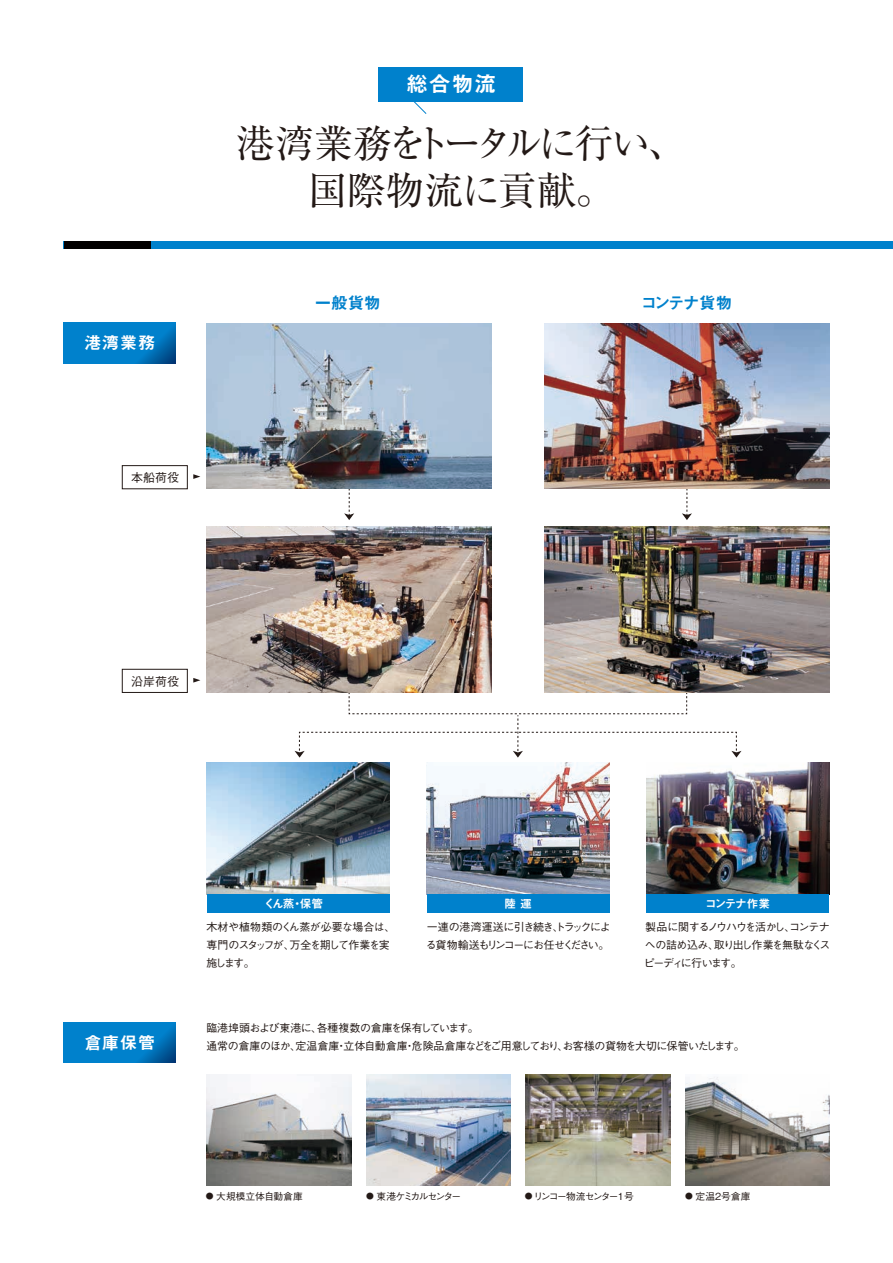
<style>
.page{position:relative;width:893px;height:1263px;background:#fff}
.page>*{position:absolute;margin:0;border:0;box-sizing:border-box;transform-origin:0 0}
.t1{font:39px/46.5px "Ryumin Pro";letter-spacing:-.065em;color:#231916;text-align:center}
.t2{font:21.75px "Midashi Go Pro MB31";color:#fff}
.t3{font:16.95px "Midashi Go Pro MB31";letter-spacing:.05em;color:#fff}
.t4{font:16.5px "Midashi Go Pro MB31";letter-spacing:-.015em;color:#0081cc}
.t5{font:500 12px "Gothic BBB Pro";color:#231916}
.t6{font:11.7px "Midashi Go Pro MB31";letter-spacing:-.08em;color:#fff}
.t7{font:500 10.95px/17.5px "Gothic BBB Pro";letter-spacing:-.065em;color:#231916;text-align:justify}
.t8{font:500 10.95px/18px "Gothic BBB Pro";letter-spacing:-.035em;color:#231916}
.t9{font:500 10.95px/17.5px "Gothic BBB Pro";letter-spacing:-.105em;color:#231916}
.t10{font:500 9.75px "Gothic BBB Pro";letter-spacing:-.15em;color:#231916}
.t11{font:500 9.75px "Gothic BBB Pro";letter-spacing:-.17em;color:#231916}
.t12{font:500 9.75px "Gothic BBB Pro";color:#231916}
.t13{font:500 9.75px "Gothic BBB Pro";letter-spacing:-.065em;color:#231916}
.s1{font-size:7.8px}
</style>
<div class="page">
<svg style="left:344px;top:489px;width:10px;height:31px"></svg>
<svg style="left:295px;top:692px;width:446px;height:65px"></svg>
<svg style="left:682px;top:489px;width:10px;height:31px"></svg>
<img style="left:646px;top:763px;width:183px;height:131px">
<img style="left:207px;top:323px;width:285px;height:166px">
<img style="left:545px;top:323px;width:284px;height:166px">
<img style="left:207px;top:763px;width:183px;height:131px">
<img style="left:207px;top:527px;width:285px;height:165px">
<img style="left:544px;top:527px;width:285px;height:165px">
<img style="left:427px;top:763px;width:183px;height:132px">
<svg style="left:63px;top:323px;width:113px;height:40px;background:#007bc5"></svg>
<div style="left:646px;top:894px;width:183px;height:19px;background:#0081cc"></div>
<img style="left:526px;top:1075px;width:144px;height:110px">
<img style="left:685px;top:1077px;width:145px;height:108px">
<img style="left:207px;top:1075px;width:144px;height:110px">
<img style="left:366px;top:1075px;width:145px;height:110px">
<div style="left:207px;top:894px;width:183px;height:19px;background:#0081cc"></div>
<svg style="left:193px;top:474px;width:7px;height:5px"></svg>
<svg style="left:193px;top:678px;width:7px;height:5px"></svg>
<div style="left:122px;top:465px;width:66px;height:24px;border:1px solid #231916"></div>
<div style="left:122px;top:669px;width:66px;height:24px;border:1px solid #231916"></div>
<svg style="left:63px;top:1022px;width:113px;height:41px;background:#007bc5"></svg>
<div style="left:427px;top:894px;width:182px;height:19px;background:#0081cc"></div>
<div style="left:64px;top:241px;width:829px;height:7px;background:#0081cc"></div>
<div style="left:64px;top:241px;width:87px;height:7px;background:#020000"></div>
<div style="left:379px;top:67px;width:144px;height:34px;background:#0081cc"></div>
<svg style="left:412px;top:101px;width:15px;height:13px"></svg>
<h3 class="t3" style="left:84px;top:329px;width:72px">港湾業務</h3>
<p class="t5" style="left:131px;top:468px;width:49px">本船荷役</p>
<h2 class="t2" style="left:406px;top:67px;width:92px">総合物流</h2>
<h1 class="t1" style="left:236px;top:118px;width:453px">港湾業務をトータルに行い、国際物流に貢献。</h1>
<h3 class="t4" style="left:315px;top:289px;width:67px">一般貨物</h3>
<h3 class="t4" style="left:641px;top:289px;width:93px">コンテナ貨物</h3>
<p class="t5" style="left:131px;top:672px;width:49px">沿岸荷役</p>
<h3 class="t3" style="left:84px;top:1029px;width:72px">倉庫保管</h3>
<p class="t6" style="left:264px;top:894px;width:61px">くん蒸・保管</p>
<p class="t7" style="left:207px;top:917px;width:190px;text-align:left">木材や植物類のくん蒸が必要な場合は、専門のスタッフが、万全を期して作業を実施します。</p>
<p class="t6" style="left:504px;top:894px;width:29px">陸 運</p>
<p class="t9" style="left:426px;top:917px;width:186px">一連の港湾運送に引き続き、トラックによる貨物輸送もリンコーにお任せください。</p>
<p class="t6" style="left:705px;top:894px;width:66px">コンテナ作業</p>
<p class="t7" style="left:644px;top:917px;width:188px">製品に関するノウハウを活かし、コンテナへの詰め込み、取り出し作業を無駄なくスピーディに行います。</p>
<p class="t8" style="left:206px;top:1017px;width:540px">臨港埠頭および東港に、各種複数の倉庫を保有しています。<br>通常の倉庫のほか、定温倉庫・立体自動倉庫・危険品倉庫などをご用意しており、お客様の貨物を大切に保管いたします。</p>
<p class="t12" style="left:206px;top:1188px;width:98px"><span class="s1">●</span> 大規模立体自動倉庫</p>
<p class="t11" style="left:366px;top:1188px;width:97px"><span class="s1">●</span> 東港ケミカルセンター</p>
<p class="t10" style="left:525px;top:1188px;width:110px"><span class="s1">●</span> リンコー物流センター1号</p>
<p class="t13" style="left:685px;top:1188px;width:67px"><span class="s1">●</span> 定温2号倉庫</p>
</div>
